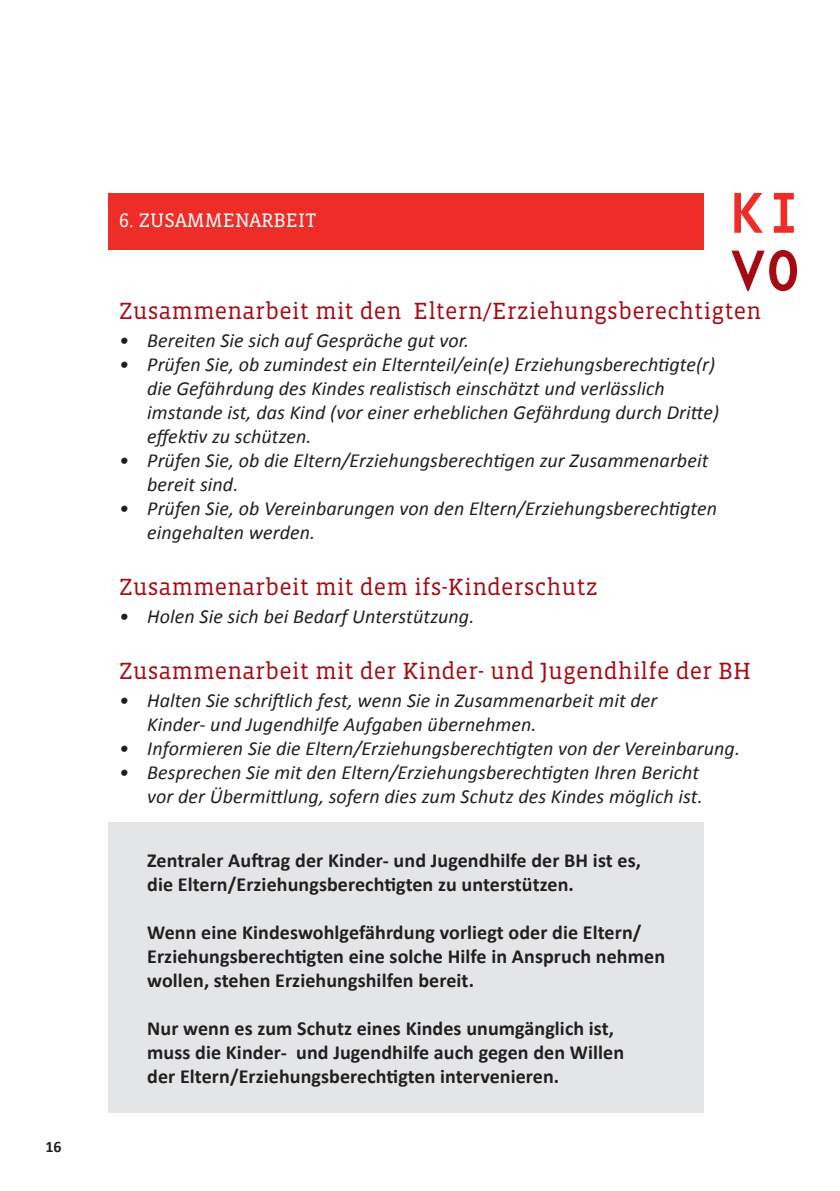
<style>
.page{position:relative;width:840px;height:1191px;background:#fff}
.page>*{position:absolute;margin:0;border:0;box-sizing:border-box;transform-origin:0 0}
.t1{font:24px "Vista Slab OT";letter-spacing:.005em;color:#a70a12}
.t2{font:italic 20px "Calibri";letter-spacing:.005em;color:#231f20}
.t3{font:700 20px "Calibri";letter-spacing:.005em;color:#231f20}
.t4{font:20px "Vista Slab OT";letter-spacing:.005em;color:#fff}
.t5{font:700 16px "Calibri";color:#231f20}
</style>
<div class="page">
<svg style="left:734px;top:193px;width:28px;height:40px"></svg>
<svg style="left:773px;top:193px;width:20px;height:40px"></svg>
<svg style="left:731px;top:250px;width:65px;height:41px"></svg>
<div style="left:108px;top:193px;width:595px;height:57px;background:#ee2d28"></div>
<div style="left:108px;top:822px;width:595px;height:290px;background:#e4e5e7"></div>
<p class="t5" style="left:45px;top:1136px;width:18px">16</p>
<p class="t4" style="left:119px;top:210px;width:198px">6. ZUSAMMENARBEIT</p>
<p class="t1" style="left:119px;top:298px;width:643px">Zusammenarbeit mit den Eltern/Erziehungsberechtigten</p>
<p class="t2" style="left:119px;top:328px;width:351px">• Bereiten Sie sich auf Gespräche gut vor.</p>
<p class="t2" style="left:119px;top:352px;width:597px">• Prüfen Sie, ob zumindest ein Elternteil/ein(e) Erziehungsberechtigte(r)</p>
<p class="t2" style="left:147px;top:376px;width:518px">die Gefährdung des Kindes realistisch einschätzt und verlässlich</p>
<p class="t2" style="left:147px;top:400px;width:573px">imstande ist, das Kind (vor einer erheblichen Gefährdung durch Dritte)</p>
<p class="t2" style="left:147px;top:424px;width:166px">effektiv zu schützen.</p>
<p class="t2" style="left:119px;top:448px;width:590px">• Prüfen Sie, ob die Eltern/Erziehungsberechtigen zur Zusammenarbeit</p>
<p class="t2" style="left:147px;top:472px;width:93px">bereit sind.</p>
<p class="t2" style="left:119px;top:496px;width:599px">• Prüfen Sie, ob Vereinbarungen von den Eltern/Erziehungsberechtigten</p>
<p class="t2" style="left:147px;top:520px;width:169px">eingehalten werden.</p>
<p class="t1" style="left:119px;top:574px;width:480px">Zusammenarbeit mit dem ifs-Kinderschutz</p>
<p class="t2" style="left:119px;top:604px;width:356px">• Holen Sie sich bei Bedarf Unterstützung.</p>
<p class="t1" style="left:119px;top:658px;width:633px">Zusammenarbeit mit der Kinder- und Jugendhilfe der BH</p>
<p class="t2" style="left:119px;top:688px;width:539px">• Halten Sie schriftlich fest, wenn Sie in Zusammenarbeit mit der</p>
<p class="t2" style="left:147px;top:712px;width:390px">Kinder- und Jugendhilfe Aufgaben übernehmen.</p>
<p class="t2" style="left:119px;top:736px;width:622px">• Informieren Sie die Eltern/Erziehungsberechtigten von der Vereinbarung.</p>
<p class="t2" style="left:119px;top:760px;width:581px">• Besprechen Sie mit den Eltern/Erziehungsberechtigten Ihren Bericht</p>
<p class="t2" style="left:147px;top:784px;width:557px">vor der Übermittlung, sofern dies zum Schutz des Kindes möglich ist.</p>
<p class="t3" style="left:147px;top:848px;width:495px">Zentraler Auftrag der Kinder- und Jugendhilfe der BH ist es,</p>
<p class="t3" style="left:147px;top:872px;width:428px">die Eltern/Erziehungsberechtigten zu unterstützen.</p>
<p class="t3" style="left:147px;top:920px;width:495px">Wenn eine Kindeswohlgefährdung vorliegt oder die Eltern/</p>
<p class="t3" style="left:147px;top:944px;width:519px">Erziehungsberechtigten eine solche Hilfe in Anspruch nehmen</p>
<p class="t3" style="left:147px;top:968px;width:328px">wollen, stehen Erziehungshilfen bereit.</p>
<p class="t3" style="left:147px;top:1016px;width:468px">Nur wenn es zum Schutz eines Kindes unumgänglich ist,</p>
<p class="t3" style="left:147px;top:1040px;width:478px">muss die Kinder- und Jugendhilfe auch gegen den Willen</p>
<p class="t3" style="left:147px;top:1064px;width:413px">der Eltern/Erziehungsberechtigten intervenieren.</p>
</div>
